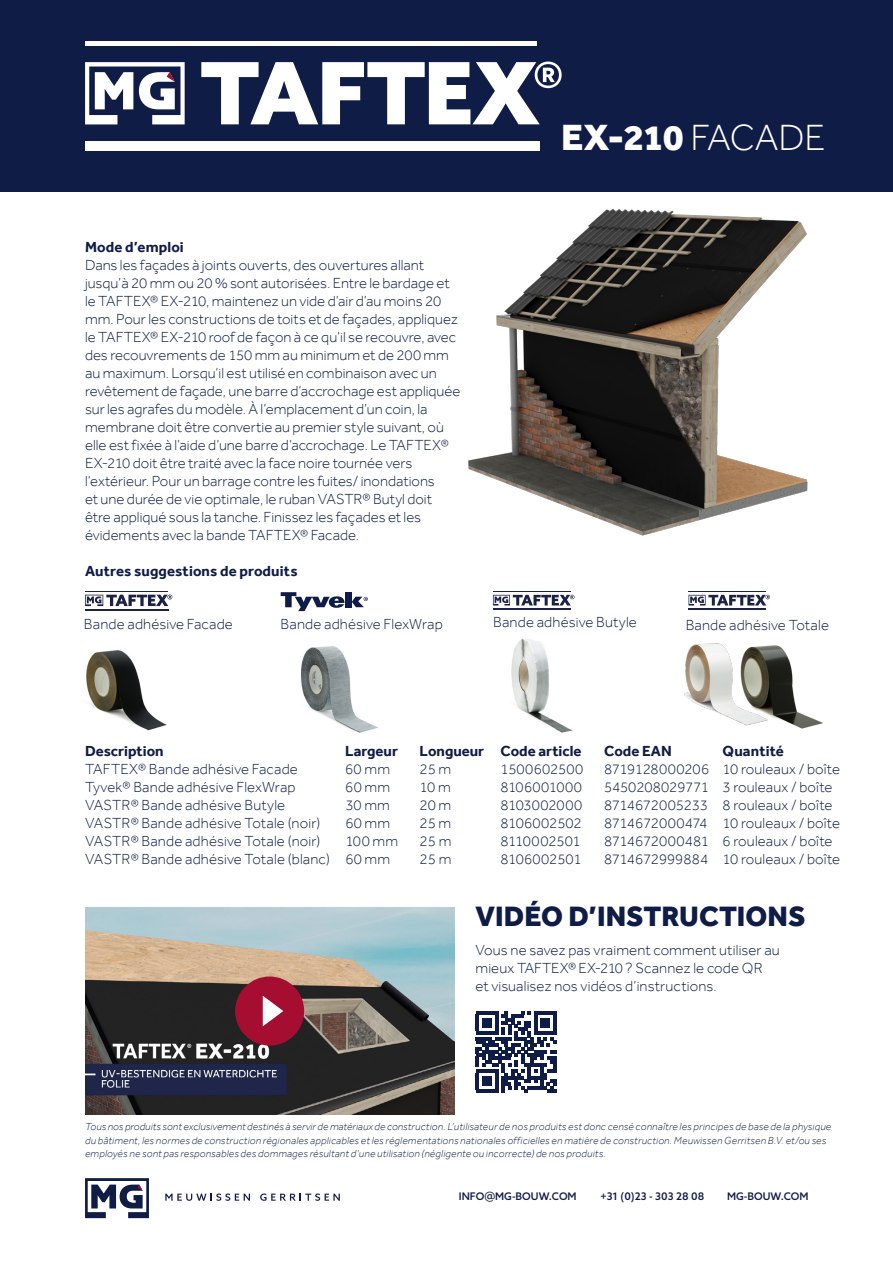
<style>
.page{position:relative;width:893px;height:1263px;background:#fff}
.page>*{position:absolute;margin:0;border:0;box-sizing:border-box;transform-origin:0 0}
.t1{font:800 37.5px "Effra";color:#fff}
.t2{font:800 28.8px "Effra";letter-spacing:.005em;color:#0f1c45}
.t3{font:300 15px/18px "Effra";color:#0f1c45}
.t4{font:700 15px "Effra";letter-spacing:.005em;color:#0f1c45}
.t5{font:italic 300 10.5px/13.5px "Effra";letter-spacing:.02em;color:#0f1c45}
.t6{font:500 10.5px "Azo Sans";color:#0f1c45}
.s1{font-weight:300}
.s2{font-size:13.5px}
</style>
<div class="page">
<div style="left:0;top:0;width:893px;height:191px;background:#0f1c45"></div>
<img style="left:511px;top:638px;width:62px;height:95px">
<img style="left:86px;top:650px;width:81px;height:81px">
<img style="left:301px;top:646px;width:77px;height:87px">
<img style="left:774px;top:645px;width:49px;height:84px">
<img style="left:684px;top:643px;width:90px;height:83px">
<svg style="left:281px;top:592px;width:64px;height:19px"></svg>
<div style="left:346px;top:592px;width:6px;height:15px;background:#0f1c45"></div>
<svg style="left:352px;top:597px;width:16px;height:10px"></svg>
<svg style="left:493px;top:595px;width:81px;height:10px"></svg>
<hr style="left:493px;top:608px;width:78px;height:2px;background:#1d2143">
<hr style="left:493px;top:591px;width:77px;height:1px;background:#1d2143">
<svg style="left:688px;top:595px;width:82px;height:10px"></svg>
<hr style="left:688px;top:608px;width:78px;height:2px;background:#1d2143">
<hr style="left:688px;top:591px;width:78px;height:1px;background:#1d2143">
<svg style="left:85px;top:594px;width:87px;height:12px"></svg>
<hr style="left:85px;top:609px;width:83px;height:2px;background:#1d2143">
<hr style="left:85px;top:591px;width:83px;height:1px;background:#1d2143">
<img style="left:85px;top:907px;width:369px;height:208px">
<svg style="left:476px;top:1011px;width:80px;height:81px"></svg>
<hr style="left:476px;top:1089px;width:22px;height:3px;background:#0f1c45">
<div style="left:482px;top:1076px;width:10px;height:10px;background:#0f1c45"></div>
<img style="left:445px;top:191px;width:388px;height:345px">
<svg style="left:201px;top:62px;width:361px;height:62px"></svg>
<div style="left:85px;top:141px;width:455px;height:9px;background:#fff"></div>
<hr style="left:85px;top:41px;width:451px;height:4px;background:#fff">
<svg style="left:85px;top:62px;width:100px;height:62px"></svg>
<div style="left:235px;top:976px;width:69px;height:69px;background:#a50e30;border-radius:50%"></div>
<svg style="left:263px;top:996px;width:20px;height:30px"></svg>
<svg style="left:165px;top:1193px;width:85px;height:8px"></svg>
<svg style="left:260px;top:1193px;width:80px;height:8px"></svg>
<svg style="left:85px;top:1178px;width:64px;height:40px"></svg>
<h1 class="t1" style="left:561px;top:115px;width:266px">EX-210 <span class="s1">FACADE</span></h1>
<p class="t4" style="left:85px;top:238px;width:100px">Mode d’emploi</p>
<p class="t3" style="left:85px;top:256px;width:377px">Dans les façades à joints ouverts, des ouvertures allant jusqu’à 20 mm ou 20 % sont autorisées. Entre le bardage et le TAFTEX® EX-210, maintenez un vide d’air d’au moins 20 mm. Pour les constructions de toits et de façades, appliquez le TAFTEX® EX-210 roof de façon à ce qu’il se recouvre, avec des recouvrements de 150 mm au minimum et de 200 mm au maximum. Lorsqu’il est utilisé en combinaison avec un revêtement de façade, une barre d’accrochage est appliquée sur les agrafes du modèle. À l’emplacement d’un coin, la membrane doit être convertie au premier style suivant, où elle est fixée à l’aide d’une barre d’accrochage. Le TAFTEX® EX-210 doit être traité avec la face noire tournée vers l’extérieur. Pour un barrage contre les fuites/ inondations<br>et une durée de vie optimale, le ruban VASTR® Butyl doit être appliqué sous la tanche. Finissez les façades et les évidements avec la bande TAFTEX® Facade.</p>
<p class="t4" style="left:85px;top:562px;width:214px">Autres suggestions de produits</p>
<p class="t3" style="left:84px;top:615px;width:151px">Bande adhésive Facade</p>
<p class="t3" style="left:281px;top:615px;width:164px">Bande adhésive FlexWrap</p>
<p class="t3" style="left:493px;top:613px;width:145px">Bande adhésive Butyle</p>
<p class="t3" style="left:686px;top:616px;width:145px">Bande adhésive Totale</p>
<p class="t4" style="left:85px;top:742px;width:80px">Description</p>
<p class="t4" style="left:345px;top:742px;width:54px">Largeur</p>
<p class="t4" style="left:420px;top:742px;width:164px">Longueur Code article</p>
<p class="t4" style="left:604px;top:742px;width:69px">Code EAN</p>
<p class="t4" style="left:722px;top:742px;width:63px">Quantité</p>
<p class="t3" style="left:85px;top:760px;width:214px">TAFTEX® Bande adhésive Facade</p>
<p class="t3" style="left:345px;top:760px;width:46px">60 mm</p>
<p class="t3" style="left:420px;top:760px;width:33px">25 m</p>
<p class="t3" style="left:500px;top:760px;width:84px">1500602500</p>
<p class="t3" style="left:604px;top:760px;width:238px">8719128000206 10 rouleaux / boîte</p>
<p class="t3" style="left:85px;top:778px;width:212px">Tyvek® Bande adhésive FlexWrap</p>
<p class="t3" style="left:345px;top:778px;width:46px">60 mm</p>
<p class="t3" style="left:420px;top:778px;width:33px">10 m</p>
<p class="t3" style="left:500px;top:778px;width:83px">8106001000</p>
<p class="t3" style="left:604px;top:778px;width:230px">5450208029771 3 rouleaux / boîte</p>
<p class="t3" style="left:85px;top:796px;width:202px">VASTR® Bande adhésive Butyle</p>
<p class="t3" style="left:345px;top:796px;width:46px">30 mm</p>
<p class="t3" style="left:420px;top:796px;width:33px">20 m</p>
<p class="t3" style="left:500px;top:796px;width:83px">8103002000</p>
<p class="t3" style="left:604px;top:796px;width:230px">8714672005233 8 rouleaux / boîte</p>
<p class="t3" style="left:85px;top:814px;width:237px">VASTR® Bande adhésive Totale (noir)</p>
<p class="t3" style="left:345px;top:814px;width:46px">60 mm</p>
<p class="t3" style="left:420px;top:814px;width:33px">25 m</p>
<p class="t3" style="left:500px;top:814px;width:83px">8106002502</p>
<p class="t3" style="left:604px;top:814px;width:238px">8714672000474 10 rouleaux / boîte</p>
<p class="t3" style="left:85px;top:832px;width:237px">VASTR® Bande adhésive Totale (noir)</p>
<p class="t3" style="left:345px;top:832px;width:54px">100 mm</p>
<p class="t3" style="left:420px;top:832px;width:33px">25 m</p>
<p class="t3" style="left:500px;top:832px;width:82px">8110002501</p>
<p class="t3" style="left:604px;top:832px;width:230px">8714672000481 6 rouleaux / boîte</p>
<p class="t3" style="left:85px;top:850px;width:307px">VASTR® Bande adhésive Totale (blanc) 60 mm</p>
<p class="t3" style="left:420px;top:850px;width:33px">25 m</p>
<p class="t3" style="left:500px;top:850px;width:83px">8106002501</p>
<p class="t3" style="left:604px;top:850px;width:238px">8714672999884 10 rouleaux / boîte</p>
<h2 class="t2" style="left:475px;top:900px;width:331px">VIDÉO D’INSTRUCTIONS</h2>
<p class="t3" style="left:475px;top:941px;width:306px">Vous ne savez pas vraiment comment utiliser au mieux TAFTEX® EX-210 ? Scannez le code QR<br>et visualisez nos vidéos d’instructions.</p>
<p class="t5" style="left:85px;top:1120px;width:748px">Tous nos produits sont exclusivement destinés à servir de matériaux de construction. L’utilisateur de nos produits est donc censé connaître les principes de base de la physique du bâtiment, les normes de construction régionales applicables et les réglementations nationales officielles en matière de construction. Meuwissen Gerritsen B.V. et/ou ses employés ne sont pas responsables des dommages résultant d’une utilisation (négligente ou incorrecte) de nos produits.</p>
<p class="t6" style="left:459px;top:1190px;width:119px">INFO<span class="s2">@</span>MG-BOUW.COM</p>
<p class="t6" style="left:600px;top:1190px;width:105px">+31 (0)23 - 303 28 08</p>
<p class="t6" style="left:727px;top:1190px;width:83px">MG-BOUW.COM</p>
</div>
